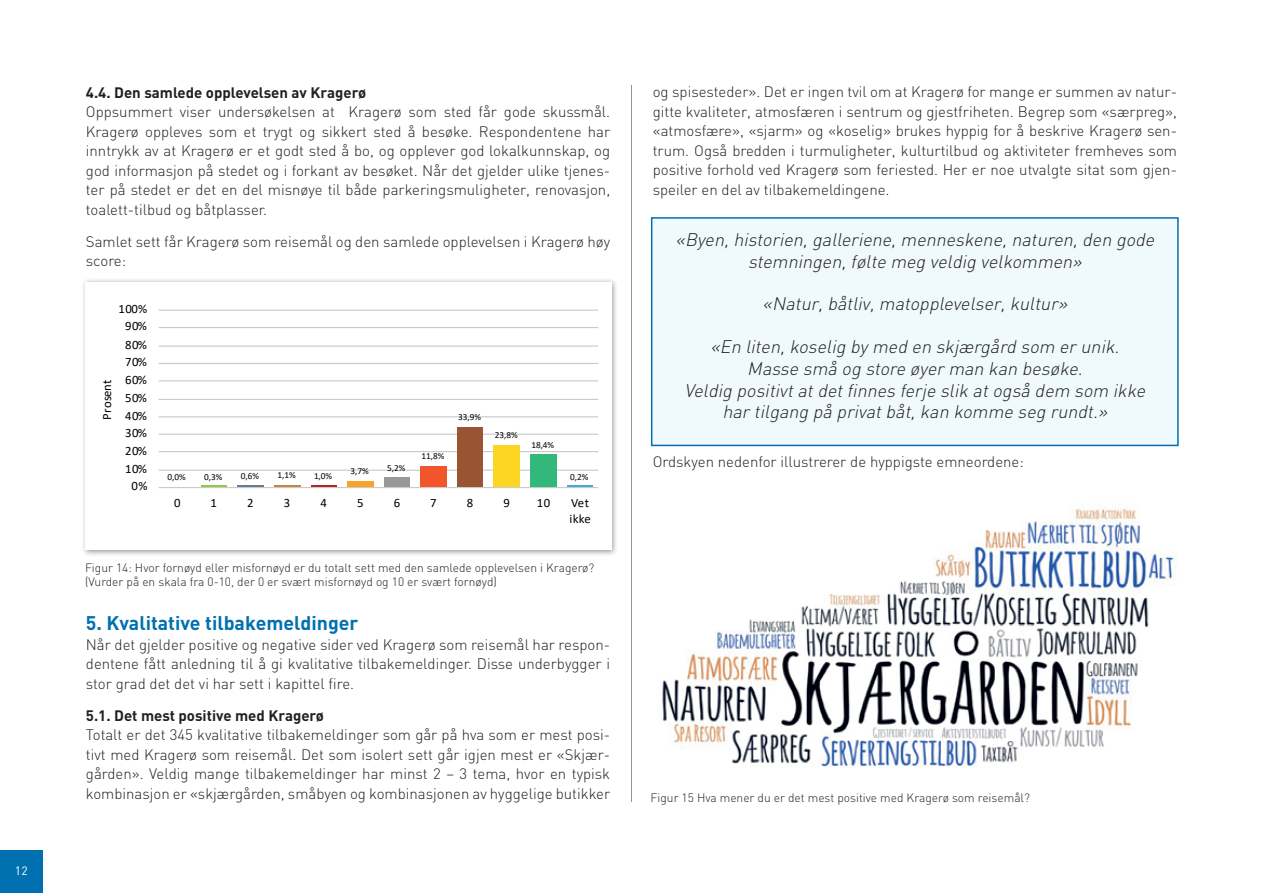
<style>
.page{position:relative;width:1263px;height:893px;background:#fff}
.page>*{position:absolute;margin:0;border:0;box-sizing:border-box;transform-origin:0 0}
.t1{font:700 19.5px "DIN";color:#0070b0}
.t2{font:italic 300 18px/21.6px "DIN";color:#231f20;text-align:center}
.t3{font:300 15px/19.5px "DIN";color:#231f20;text-align:justify}
.t4{font:700 15px "DIN";color:#231f20}
.t5{font:12.75px/16.2px "Calibri";letter-spacing:.04em;color:#000001}
.t6{font:12.75px "Calibri";letter-spacing:.015em;color:#000001}
.t7{font:300 12px/14.4px "DIN";color:#231f20}
.t8{font:12px "DIN";color:#fff}
.t9{font:9.3px "Calibri";letter-spacing:-.005em;color:#000001}
</style>
<div class="page">
<div style="left:0;top:850px;width:43px;height:43px;background:#0070b0"></div>
<div style="left:651px;top:217px;width:528px;height:229px;background:#f0f9fd;border:2px solid #0070b0"></div>
<hr style="left:631px;top:85px;width:1px;height:717px;background:#939598">
<div style="left:81px;top:277px;width:538px;height:280px;background:#231f20;opacity:.45"></div>
<div style="left:85px;top:282px;width:526px;height:268px;background:#fff"></div>
<hr style="left:159px;top:487px;width:439px;height:1px;background:#c9cbca">
<hr style="left:159px;top:470px;width:439px;height:1px;background:#c9cbca">
<hr style="left:159px;top:451px;width:439px;height:1px;background:#c9cbca">
<hr style="left:159px;top:434px;width:439px;height:1px;background:#c9cbca">
<hr style="left:159px;top:416px;width:439px;height:1px;background:#c9cbca">
<hr style="left:159px;top:399px;width:439px;height:1px;background:#c9cbca">
<hr style="left:159px;top:380px;width:439px;height:1px;background:#c9cbca">
<hr style="left:159px;top:363px;width:439px;height:1px;background:#c9cbca">
<hr style="left:159px;top:345px;width:439px;height:2px;background:#c9cbca">
<hr style="left:159px;top:327px;width:439px;height:1px;background:#c9cbca">
<hr style="left:159px;top:310px;width:439px;height:1px;background:#c9cbca">
<svg style="left:201px;top:486px;width:25px;height:1px"></svg>
<svg style="left:237px;top:486px;width:27px;height:1px"></svg>
<svg style="left:274px;top:486px;width:27px;height:1px"></svg>
<svg style="left:311px;top:486px;width:26px;height:1px"></svg>
<div style="left:347px;top:481px;width:27px;height:6px;background:#f9a22a"></div>
<div style="left:384px;top:478px;width:26px;height:9px;background:#969899"></div>
<div style="left:420px;top:466px;width:27px;height:21px;background:#f15529"></div>
<div style="left:457px;top:428px;width:26px;height:59px;background:#9a5433"></div>
<div style="left:493px;top:445px;width:27px;height:42px;background:#fcd623"></div>
<div style="left:530px;top:454px;width:27px;height:33px;background:#33b87c"></div>
<svg style="left:567px;top:486px;width:26px;height:1px"></svg>
<img style="left:662px;top:508px;width:514px;height:259px">
<p class="t8" style="left:15px;top:863px;width:14px">12</p>
<p class="t4" style="left:86px;top:82px;width:282px">4.4. Den samlede opplevelsen av Kragerø</p>
<p class="t3" style="left:86px;top:102px;width:526px">Oppsummert viser undersøkelsen at Kragerø som sted får gode skussmål.<br>Kragerø oppleves som et trygt og sikkert sted å besøke. Respondentene har inntrykk av at Kragerø er et godt sted å bo, og opplever god lokalkunnskap, og god informasjon på stedet og i forkant av besøket. Når det gjelder ulike tjenes&shy;ter på stedet er det en del misnøye til både parkeringsmuligheter, renovasjon, toalett-tilbud og båtplasser.</p>
<p class="t3" style="left:86px;top:231px;width:526px">Samlet sett får Kragerø som reisemål og den samlede opplevelsen i Kragerø høy score:</p>
<p class="t5" style="left:119px;top:300px;width:30px">100%</p>
<p class="t5" style="left:125px;top:318px;width:23px">90%</p>
<p class="t5" style="left:125px;top:336px;width:23px">80%</p>
<p class="t6" style="left:98px;top:420px;width:42px;rotate:-90deg">Prosent</p>
<p class="t5" style="left:125px;top:354px;width:23px">70%</p>
<p class="t5" style="left:125px;top:371px;width:23px">60%</p>
<p class="t5" style="left:125px;top:390px;width:23px">50%</p>
<p class="t5" style="left:125px;top:407px;width:23px">40%</p>
<p class="t5" style="left:125px;top:424px;width:23px">30%</p>
<p class="t5" style="left:125px;top:442px;width:23px">20%</p>
<p class="t5" style="left:125px;top:460px;width:23px">10%</p>
<p class="t5" style="left:132px;top:478px;width:18px">0%</p>
<p class="t9" style="left:168px;top:470px;width:20px">0,0%</p>
<p class="t9" style="left:204px;top:470px;width:20px">0,3%</p>
<p class="t9" style="left:241px;top:469px;width:20px">0,6%</p>
<p class="t9" style="left:277px;top:468px;width:20px">1,1%</p>
<p class="t9" style="left:314px;top:469px;width:20px">1,0%</p>
<p class="t9" style="left:351px;top:465px;width:20px">3,7%</p>
<p class="t9" style="left:387px;top:461px;width:20px">5,2%</p>
<p class="t9" style="left:421px;top:450px;width:24px">11,8%</p>
<p class="t9" style="left:458px;top:410px;width:24px">33,9%</p>
<p class="t9" style="left:495px;top:429px;width:24px">23,8%</p>
<p class="t9" style="left:531px;top:438px;width:24px">18,4%</p>
<p class="t9" style="left:570px;top:470px;width:20px">0,2%</p>
<p class="t5" style="left:174px;top:494px;width:8px">0</p>
<p class="t5" style="left:211px;top:494px;width:8px">1</p>
<p class="t5" style="left:247px;top:494px;width:8px">2</p>
<p class="t5" style="left:284px;top:494px;width:8px">3</p>
<p class="t5" style="left:320px;top:494px;width:8px">4</p>
<p class="t5" style="left:357px;top:494px;width:8px">5</p>
<p class="t5" style="left:394px;top:494px;width:8px">6</p>
<p class="t5" style="left:430px;top:494px;width:8px">7</p>
<p class="t5" style="left:467px;top:494px;width:8px">8</p>
<p class="t5" style="left:503px;top:494px;width:8px">9</p>
<p class="t5" style="left:537px;top:494px;width:15px">10</p>
<p class="t5" style="left:569px;top:494px;width:23px">Vet ikke</p>
<p class="t7" style="left:85px;top:560px;width:511px">Figur 14: Hvor fornøyd eller misfornøyd er du totalt sett med den samlede opplevelsen i Kragerø? (Vurder på en skala fra 0- 10, der 0 er svært misfornøyd og 10 er svært fornøyd)</p>
<h1 class="t1" style="left:86px;top:610px;width:274px">5. Kvalitative tilbakemeldinger</h1>
<p class="t3" style="left:86px;top:634px;width:526px">Når det gjelder positive og negative sider ved Kragerø som reisemål har respon&shy;dentene fått anledning til å gi kvalitative tilbakemeldinger. Disse underbygger i stor grad det det vi har sett i kapittel fire.</p>
<p class="t4" style="left:86px;top:706px;width:240px">5.1. Det mest positive med Kragerø</p>
<p class="t3" style="left:86px;top:725px;width:526px">Totalt er det 345 kvalitative tilbakemeldinger som går på hva som er mest posi&shy;tivt med Kragerø som reisemål. Det som isolert sett går igjen mest er «Skjær&shy;gården». Veldig mange tilbakemeldinger har minst 2 – 3 tema, hvor en typisk kombinasjon er «skjærgården, småbyen og kombinasjonen av hyggelige butikker</p>
<p class="t3" style="left:653px;top:82px;width:526px">og spisesteder». Det er ingen tvil om at Kragerø for mange er summen av natur&shy;gitte kvaliteter, atmosfæren i sentrum og gjestfriheten. Begrep som «særpreg», «atmosfære», «sjarm» og «koselig» brukes hyppig for å beskrive Kragerø sen&shy;trum. Også bredden i turmuligheter, kulturtilbud og aktiviteter fremheves som positive forhold ved Kragerø som feriested. Her er noe utvalgte sitat som gjen&shy;speiler en del av tilbakemeldingene.</p>
<p class="t2" style="left:675px;top:229px;width:484px">«Byen,historien,galleriene,menneskene,naturen,den gode stemningen,følte meg veldig velkommen»</p>
<p class="t2" style="left:763px;top:293px;width:310px">«Natur,båtliv,matopplevelser,kultur»</p>
<p class="t2" style="left:685px;top:336px;width:466px">«En liten,koselig bymed en skjærgård som erunik.<br>Masse små og store øyerman kan besøke.<br>Veldig positivtatdetfinnes ferje slik atogså dem som ikke hartilgang på privatbåt,kan komme seg rundt.»</p>
<p class="t3" style="left:653px;top:452px;width:373px">Ordskyen nedenfor illustrerer de hyppigste emneordene:</p>
<p class="t7" style="left:651px;top:790px;width:381px">Figur 15 Hva mener du er det mest positive med Kragerø som reisemål?</p>
</div>
